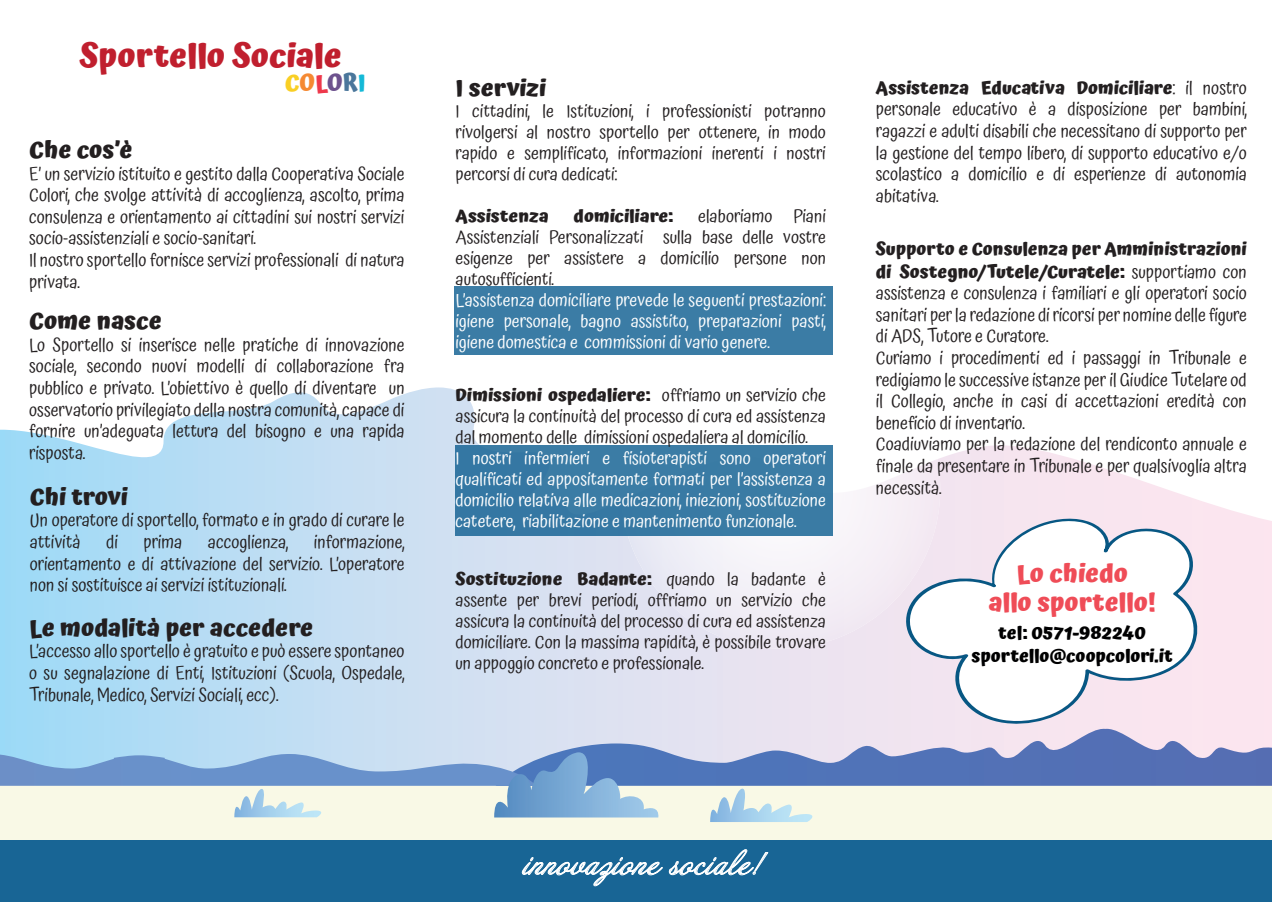
<style>
.page{position:relative;width:1272px;height:902px;background:#fff}
.page>*{position:absolute;margin:0;border:0;box-sizing:border-box;transform-origin:0 0}
.t1{font:700 33px "Atma";color:#c01f2e}
.t2{font:30px "Annabelle JF";color:#fff}
.t3{font:700 25.5px/28.5px "Atma";color:#ef4c57;text-align:center}
.t4{font:700 24px "Atma";color:#231f20}
.t5{font:700 24px "Atma";color:#f9cf24}
.t6{font:700 23.4px "Atma";letter-spacing:-.005em;color:#231f20}
.t7{font:18px/21.6px "Atma";color:#231f20;text-align:justify}
.t8{font:700 18px/22.5px "Atma";color:#000001;text-align:center}
.t9{font:17.55px/21px "Atma";color:#231f20;text-align:justify}
.t10{font:17.55px/21px "Atma";color:#fff;text-align:justify}
.t11{font:700 17.55px "Atma";color:#231f20}
.s1{color:#f58932}
.s2{color:#ee384b}
.s3{color:#6d528e}
.s4{color:#4a769b}
.s5{color:#14b9d7}
.s6{font-weight:700}
</style>
<div class="page">
<div style="left:0;top:775px;width:1271px;height:126px;background:#f9f9e6"></div>
<svg style="left:0;top:387px;width:1271px;height:341px"></svg>
<div style="left:621px;top:329px;width:319px;height:319px;background:linear-gradient(to bottom,#fff,#ece7f2);border-radius:50%"></div>
<div style="left:0;top:840px;width:1271px;height:61px;background:#186595"></div>
<svg style="left:522px;top:857px;width:140px;height:29px"></svg>
<svg style="left:669px;top:849px;width:99px;height:26px"></svg>
<svg style="left:0;top:728px;width:1271px;height:94px"></svg>
<div style="left:454px;top:286px;width:378px;height:69px;background:#3b7ca5"></div>
<div style="left:455px;top:445px;width:377px;height:90px;background:#3a7ba4"></div>
<svg style="left:900px;top:516px;width:300px;height:213px"></svg>
<h1 class="t1" style="left:80px;top:36px;width:263px">Sportello Sociale</h1>
<h3 class="t5" style="left:285px;top:69px;width:83px">C<span class="s1">O</span><span class="s2">L</span><span class="s3">O</span><span class="s4">R</span><span class="s5">I</span></h3>
<h3 class="t4" style="left:29px;top:135px;width:105px">Che cos’è</h3>
<p class="t7" style="left:29px;top:164px;width:377px;text-align:left">E’ un servizio istituito e gestito dalla Cooperativa Sociale Colori, che svolge attività di accoglienza, ascolto, prima consulenza e orientamento ai cittadini sui nostri servizi socio-assistenziali e socio-sanitari.<br>Il nostro sportello fornisce servizi professionali di natura privata.</p>
<h3 class="t4" style="left:29px;top:307px;width:134px">Come nasce</h3>
<p class="t7" style="left:29px;top:335px;width:377px">Lo Sportello si inserisce nelle pratiche di innovazione sociale, secondo nuovi modelli di collaborazione fra pubblico e privato. L’obiettivo è quello di diventare un osservatorio privilegiato della nostra comunità, capace di fornire un’adeguata lettura del bisogno e una rapida risposta.</p>
<h3 class="t4" style="left:30px;top:482px;width:100px">Chi trovi</h3>
<p class="t7" style="left:30px;top:510px;width:376px">Un operatore di sportello, formato e in grado di curare le attività</p>
<p class="t7" style="left:30px;top:532px;width:376px;text-indent:284px">informazione, orientamento e di attivazione del servizio. L’operatore non si sostituisce ai servizi istituzionali.</p>
<h3 class="t4" style="left:29px;top:613px;width:285px">Le modalità per accedere</h3>
<p class="t7" style="left:29px;top:641px;width:377px">L’accesso allo sportello è gratuito e può essere spontaneo o su segnalazione di Enti, Istituzioni (Scuola, Ospedale, Tribunale, Medico, Servizi Sociali, ecc).</p>
<p class="t7" style="left:106px;top:532px;width:13px">di</p>
<p class="t7" style="left:144px;top:532px;width:40px">prima</p>
<p class="t7" style="left:208px;top:532px;width:82px">accoglienza,</p>
<p class="t6" style="left:455px;top:74px;width:92px">I servizi</p>
<p class="t9" style="left:455px;top:102px;width:372px">I cittadini, le Istituzioni, i professionisti potranno rivolgersi al nostro sportello per ottenere, in modo rapido e semplificato, informazioni inerenti i nostri percorsi di cura dedicati:</p>
<p class="t11" style="left:455px;top:206px;width:95px">Assistenza</p>
<p class="t11" style="left:573px;top:206px;width:101px">domiciliare:</p>
<p class="t9" style="left:455px;top:207px;width:372px;text-indent:243px">elaboriamo Piani Assistenziali Personalizzati sulla base delle vostre esigenze per assistere a domicilio persone non autosufficienti.</p>
<p class="t10" style="left:455px;top:291px;width:372px">L’assistenza domiciliare prevede le seguenti prestazioni: igiene personale, bagno assistito, preparazioni pasti, igiene domestica e commissioni di vario genere.</p>
<p class="t9" style="left:455px;top:385px;width:372px"><span class="s6">Dimissioni ospedaliere:</span> offriamo un servizio che assicura la continuità del processo di cura ed assistenza dal momento delle dimissioni ospedaliera al domicilio.</p>
<p class="t10" style="left:455px;top:448px;width:372px">I nostri infermieri e fisioterapisti sono operatori qualificati ed appositamente formati per l’assistenza a domicilio relativa alle medicazioni, iniezioni, sostituzione catetere, riabilitazione e mantenimento funzionale.</p>
<p class="t9" style="left:455px;top:570px;width:372px"><span class="s6">Sostituzione Badante:</span> quando la badante è assente per brevi periodi, offriamo un servizio che assicura la continuità del processo di cura ed assistenza domiciliare. Con la massima rapidità, è possibile trovare un appoggio concreto e professionale.</p>
<p class="t7" style="left:875px;top:78px;width:372px"><span class="s6">Assistenza Educativa Domiciliare</span>: il nostro personale educativo è a disposizione per bambini, ragazzi e adulti disabili che necessitano di supporto per la gestione del tempo libero, di supporto educativo e/o scolastico a domicilio e di esperienze di autonomia abitativa.</p>
<p class="t7" style="left:875px;top:239px;width:372px;text-align:left"><span class="s6">Supporto e Consulenza per Amministrazioni di Sostegno/Tutele/Curatele:</span> supportiamo con assistenza e consulenza i familiari e gli operatori socio sanitari per la redazione di ricorsi per nomine delle figure di ADS, Tutore e Curatore.<br>Curiamo i procedimenti ed i passaggi in Tribunale e redigiamo le successive istanze per il Giudice Tutelare od il Collegio, anche in casi di accettazioni eredità con beneficio di inventario.<br>Coadiuviamo per la redazione del rendiconto annuale e finale da presentare in Tribunale e per qualsivoglia altra necessità.</p>
<h3 class="t3" style="left:988px;top:559px;width:169px">Lo chiedo<br>allo sportello!</h3>
<p class="t8" style="left:971px;top:621px;width:203px">tel: 0571-982240 sportello@coopcolori.it</p>
<h2 class="t2" style="left:523px;top:844px;width:244px">innovazione sociale!</h2>
</div>
